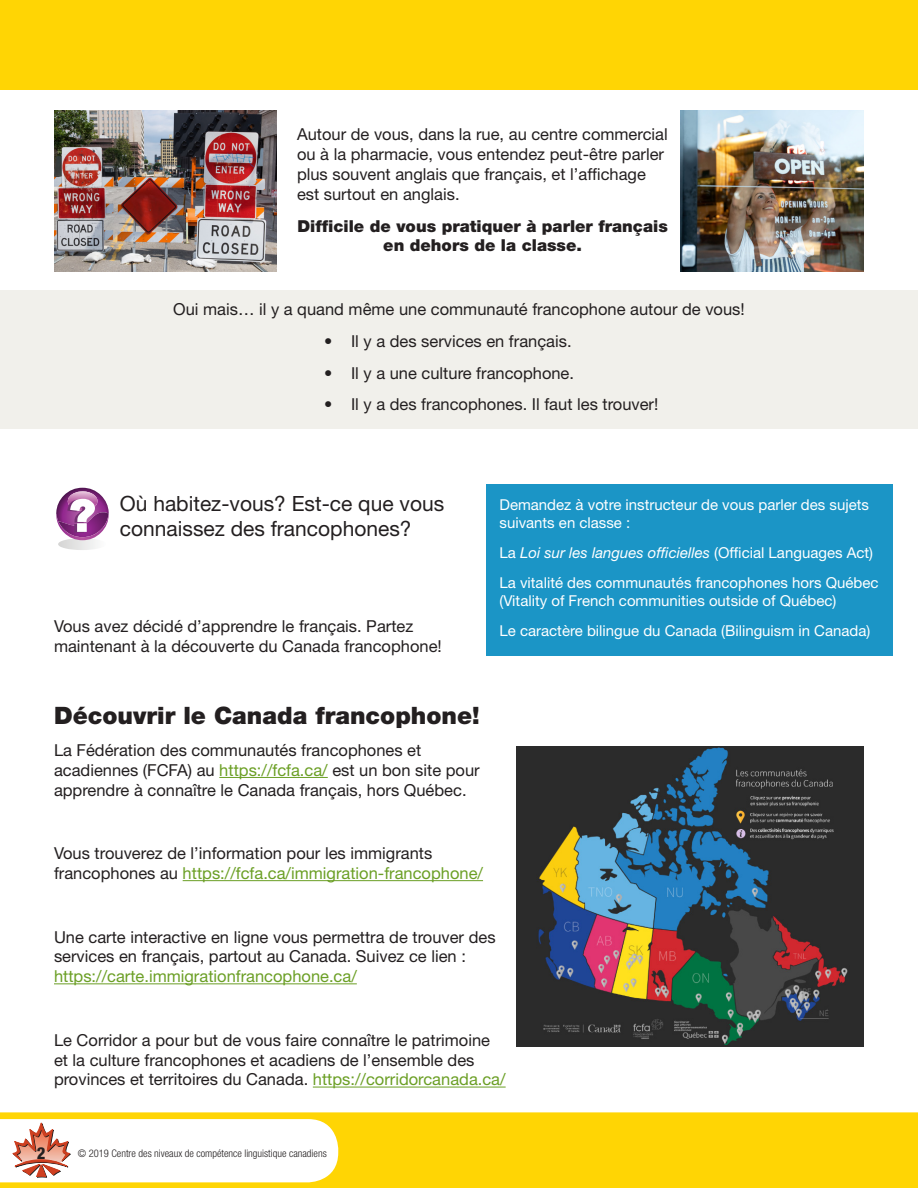
<style>
.page{position:relative;width:918px;height:1188px;background:#fff}
.page>*{position:absolute;margin:0;border:0;box-sizing:border-box;transform-origin:0 0}
.t1{font:900 24px "Helvetica Neue";color:#231f20}
.t2{font:21px/25.2px "Helvetica Neue";color:#231f20}
.t3{font:16.5px/19.8px "Helvetica Neue";color:#231f20}
.t4{font:900 16.5px/19.8px "Helvetica Neue";color:#231f20;text-align:center}
.t5{font:800 condensed 16.5px "Helvetica Neue";color:#231f20}
.t6{font:15px/18px "Helvetica Neue";color:#fff}
.t7{font:italic 15px "Helvetica Neue";color:#fff}
.t8{font:300 condensed 10.5px "Helvetica Neue";color:#231f20}
.s1{font-style:normal}
.s2{color:#6b9f25}
</style>
<div class="page">
<div style="left:0;top:290px;width:917px;height:138px;background:#f1f0eb"></div>
<hr style="left:219px;top:777px;width:109px;height:1px;background:#6b9f25">
<hr style="left:183px;top:880px;width:300px;height:1px;background:#6b9f25">
<hr style="left:54px;top:983px;width:303px;height:1px;background:#6b9f25">
<hr style="left:313px;top:1087px;width:193px;height:1px;background:#6b9f25">
<div style="left:486px;top:485px;width:406px;height:171px;background:#1b95c6"></div>
<div style="left:0;top:0;width:918px;height:90px;background:#ffd504"></div>
<svg style="left:0;top:1112px;width:918px;height:76px;fill:#ffd504"></svg>
<img style="left:516px;top:747px;width:348px;height:300px">
<img style="left:681px;top:110px;width:183px;height:161px">
<img style="left:54px;top:110px;width:222px;height:161px">
<svg style="left:56px;top:488px;width:53px;height:62px"></svg>
<p class="t3" style="left:297px;top:124px;width:372px">Autour de vous, dans la rue, au centre commercial ou à la pharmacie, vous entendez peut-être parler plus souvent anglais que français, et l’affichage est surtout en anglais.</p>
<p class="t4" style="left:297px;top:216px;width:372px">Difficile de vous pratiquer à parler français en dehors de la classe.</p>
<p class="t3" style="left:173px;top:299px;width:573px">Oui mais… il y a quand même une communauté francophone autour de vous!</p>
<p class="t3" style="left:324px;top:331px;width:249px">• Il y a des services en français.</p>
<p class="t3" style="left:324px;top:363px;width:252px">• Il y a une culture francophone.</p>
<p class="t3" style="left:324px;top:394px;width:336px">• Il y a des francophones. Il faut les trouver!</p>
<p class="t2" style="left:120px;top:491px;width:326px">Où habitez-vous? Est-ce que vous connaissez des francophones?</p>
<p class="t3" style="left:54px;top:616px;width:389px">Vous avez décidé d’apprendre le français. Partez maintenant à la découverte du Canada francophone!</p>
<p class="t6" style="left:500px;top:495px;width:371px">Demandez à votre instructeur de vous parler des sujets suivants en classe :</p>
<p class="t7" style="left:500px;top:544px;width:375px"><span class="s1">La</span> Loi sur les langues officielles <span class="s1">(Official Languages Act)</span></p>
<p class="t6" style="left:500px;top:573px;width:381px">La vitalité des communautés francophones hors Québec (Vitality of French communities outside of Québec)</p>
<p class="t6" style="left:500px;top:621px;width:372px">Le caractère bilingue du Canada (Bilinguism in Canada)</p>
<p class="t1" style="left:54px;top:701px;width:427px">Découvrir le Canada francophone!</p>
<p class="t3" style="left:54px;top:740px;width:427px">La Fédération des communautés francophones et acadiennes (FCFA) au <span class="s2">https://fcfa.ca/</span> est un bon site pour apprendre à connaître le Canada français, hors Québec.</p>
<p class="t3" style="left:54px;top:843px;width:431px">Vous trouverez de l’information pour les immigrants francophones au <span class="s2">https://fcfa.ca/immigration-francophone/</span></p>
<p class="t3" style="left:54px;top:927px;width:443px">Une carte interactive en ligne vous permettra de trouver des services en français, partout au Canada. Suivez ce lien : <span class="s2">https://carte.immigrationfrancophone.ca/</span></p>
<p class="t3" style="left:54px;top:1030px;width:453px">Le Corridor a pour but de vous faire connaître le patrimoine et la culture francophones et acadiens de l’ensemble des provinces et territoires du Canada. <span class="s2">https://corridorcanada.ca/</span></p>
<p class="t5" style="left:37px;top:1143px;width:10px">2</p>
<p class="t8" style="left:78px;top:1147px;width:250px">© 2019 Centre des niveaux de compétence linguistique canadiens</p>
</div>
